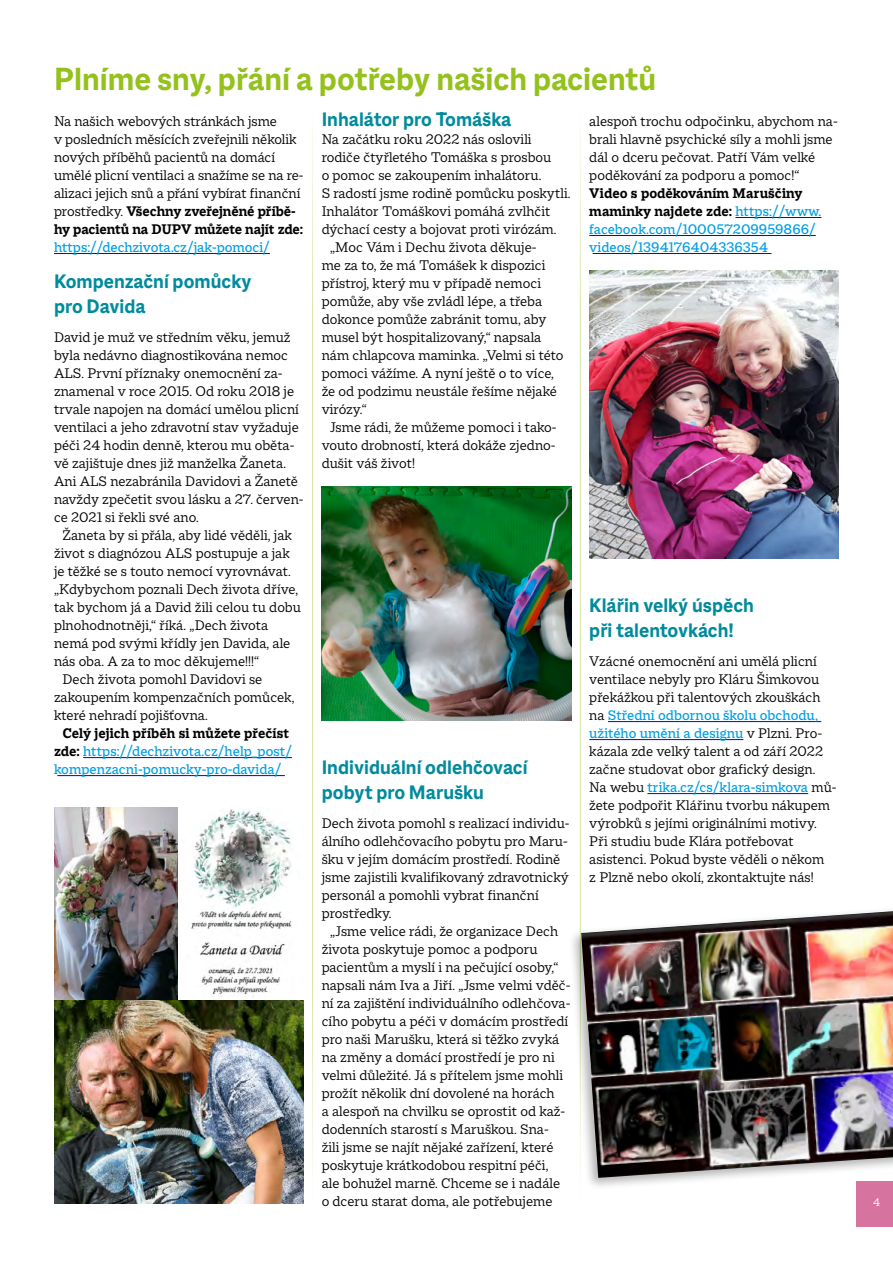
<style>
.page{position:relative;width:893px;height:1263px;background:#fff}
.page>*{position:absolute;margin:0;border:0;box-sizing:border-box;transform-origin:0 0}
.H1d{font:700 34.5px "Macklin Sans";color:#94c11c}
.t1{font:21px/25.2px "Macklin Sans Variable";color:#008b9d}
.p_odsazeni{font:15px/18px "Macklin Slab";color:#000}
.t2{font:15px/18px "Macklin Slab";letter-spacing:-.005em;color:#010101}
.p_odsazeni-2{font:500 15px/18px "Macklin Slab";color:#009ee3}
.t3{font:12px "Macklin Slab";color:#fff}
.s1{font-weight:700}
.s2{font-weight:500;color:#009ee3}
.s3{font-weight:700;color:#000}
</style>
<div class="page">
<hr style="left:54px;top:253px;width:216px;height:1px;background:#00f">
<hr style="left:83px;top:757px;width:209px;height:1px;background:#00f">
<hr style="left:57px;top:775px;width:228px;height:1px;background:#00f">
<img style="left:54px;top:807px;width:250px;height:396px">
<img style="left:322px;top:486px;width:249px;height:234px">
<hr style="left:735px;top:217px;width:86px;height:1px;background:#00f">
<hr style="left:589px;top:235px;width:227px;height:1px;background:#00f">
<hr style="left:593px;top:253px;width:178px;height:1px;background:#00f">
<hr style="left:608px;top:721px;width:213px;height:1px;background:#00f">
<hr style="left:589px;top:739px;width:154px;height:1px;background:#00f">
<hr style="left:647px;top:793px;width:161px;height:1px;background:#00f">
<img style="left:589px;top:270px;width:250px;height:288px">
<hr style="left:312px;top:108px;width:1px;height:1098px;background:#94c11c">
<hr style="left:580px;top:108px;width:1px;height:1098px;background:#94c11c">
<div style="left:568px;top:906px;width:325px;height:285px;background:#000;opacity:.3"></div>
<img style="left:581px;top:911px;width:312px;height:267px">
<div style="left:857px;top:1181px;width:36px;height:46px;background:#d6739f"></div>
<p class="H1d" style="left:54px;top:59px;width:603px">Plníme sny, přání a potřeby našich pacientů</p>
<p class="t2" style="left:54px;top:112px;width:251px">Na našich webových stránkách jsme<br>v posledních měsících zveřejnili několik nových příběhů pacientů na domácí umělé plicní ventilaci a snažíme se na re&shy;alizaci jejich snů a přání vybírat finanční prostředky. <span class="s1">Všechny zveřejněné příbě&shy;hy pacientů na DUPV můžete najít zde: </span><span class="s2">https://dechzivota.cz/jak-pomoci/</span></p>
<h2 class="t1" style="left:54px;top:269px;width:199px">Kompenzační pomůcky pro Davida</h2>
<p class="p_odsazeni" style="left:54px;top:328px;width:251px">David je muž ve středním věku, jemuž byla nedávno diagnostikována nemoc ALS. První příznaky onemocnění za&shy;znamenal v roce 2015. Od roku 2018 je trvale napojen na domácí umělou plicní ventilaci a jeho zdravotní stav vyžaduje péči 24 hodin denně, kterou mu oběta&shy;vě zajištuje dnes již manželka Žaneta.<br>Ani ALS nezabránila Davidovi a Žanetě navždy zpečetit svou lásku a 27. červen&shy;ce 2021 si řekli své ano.</p>
<p class="p_odsazeni" style="left:54px;top:526px;width:248px;text-indent:9px">Žaneta by si přála, aby lidé věděli, jak život s diagnózou ALS postupuje a jak je těžké se s touto nemocí vyrovnávat. „Kdybychom poznali Dech života dříve, tak bychom já a David žili celou tu dobu plnohodnotněji,“ říká. „Dech života nemá pod svými křídly jen Davida, ale nás oba. A za to moc děkujeme!!!“</p>
<p class="p_odsazeni" style="left:54px;top:670px;width:242px;text-indent:9px">Dech života pomohl Davidovi se zakoupením kompenzačních pomůcek, které nehradí pojišťovna.</p>
<p class="p_odsazeni-2" style="left:54px;top:724px;width:240px;text-indent:9px"><span class="s3">Celý jejich příběh si můžete přečíst zde:</span> https://dechzivota.cz/help_post/ kompenzacni-pomucky-pro-davida/</p>
<h2 class="t1" style="left:322px;top:107px;width:191px">Inhalátor pro Tomáška</h2>
<p class="p_odsazeni" style="left:322px;top:130px;width:250px">Na začátku roku 2022 nás oslovili rodiče čtyřletého Tomáška s prosbou<br>o pomoc se zakoupením inhalátoru.<br>S radostí jsme rodině pomůcku poskytli.<br>Inhalátor Tomáškovi pomáhá zvlhčit dýchací cesty a bojovat proti virózám.</p>
<p class="p_odsazeni" style="left:322px;top:238px;width:243px;text-indent:9px">„Moc Vám i Dechu života děkuje-<br>me za to, že má Tomášek k dispozici přístroj, který mu v případě nemoci pomůže, aby vše zvládl lépe, a třeba dokonce pomůže zabránit tomu, aby musel být hospitalizovaný,“ napsala nám chlapcova maminka. „Velmi si této pomoci vážíme. A nyní ještě o to více, že od podzimu neustále řešíme nějaké virózy.“</p>
<p class="p_odsazeni" style="left:322px;top:418px;width:237px;text-align:justify;text-indent:9px">Jsme rádi, že můžeme pomoci i tako&shy;vouto drobností, která dokáže zjedno&shy;dušit váš život!</p>
<p class="p_odsazeni" style="left:589px;top:112px;width:250px">alespoň trochu odpočinku, abychom na&shy;brali hlavně psychické síly a mohli jsme dál o dceru pečovat. Patří Vám velké poděkování za podporu a pomoc!“</p>
<p class="p_odsazeni-2" style="left:589px;top:184px;width:234px"><span class="s3">Video s poděkováním Maruščiny maminky najdete zde:</span> https://www. facebook.com/100057209959866/ videos/1394176404336354</p>
<h2 class="t1" style="left:589px;top:593px;width:166px">Klářin velký úspěch při talentovkách!</h2>
<p class="p_odsazeni" style="left:589px;top:652px;width:249px">Vzácné onemocnění ani umělá plicní ventilace nebyly pro Kláru Šimkovou překážkou při talentových zkouškách na <span class="s2">Střední odbornou školu obchodu, užitého umění a designu</span> v Plzni. Pro&shy;kázala zde velký talent a od září 2022 začne studovat obor grafický design.<br>Na webu <span class="s2">trika.cz/cs/klara-simkova</span> mů&shy;žete podpořit Klářinu tvorbu nákupem výrobků s jejími originálními motivy.</p>
<p class="p_odsazeni" style="left:589px;top:832px;width:236px">Při studiu bude Klára potřebovat asistenci. Pokud byste věděli o někom z Plzně nebo okolí, zkontaktujte nás!</p>
<h2 class="t1" style="left:322px;top:755px;width:207px">Individuální odlehčovací pobyt pro Marušku</h2>
<p class="p_odsazeni" style="left:322px;top:814px;width:249px">Dech života pomohl s realizací individu&shy;álního odlehčovacího pobytu pro Maru&shy;šku v jejím domácím prostředí. Rodině jsme zajistili kvalifikovaný zdravotnický personál a pomohli vybrat finanční prostředky.</p>
<p class="p_odsazeni" style="left:322px;top:922px;width:250px;text-indent:9px">„Jsme velice rádi, že organizace Dech života poskytuje pomoc a podporu pacientům a myslí i na pečující osoby,“ napsali nám Iva a Jiří. „Jsme velmi vděč&shy;ní za zajištění individuálního odlehčova&shy;cího pobytu a péči v domácím prostředí pro naši Marušku, která si těžko zvyká na změny a domácí prostředí je pro ni velmi důležité. Já s přítelem jsme mohli prožít několik dní dovolené na horách<br>a alespoň na chvilku se oprostit od kaž&shy;dodenních starostí s Maruškou. Sna-<br>žili jsme se najít nějaké zařízení, které poskytuje krátkodobou respitní péči,<br>ale bohužel marně. Chceme se i nadále o dceru starat doma, ale potřebujeme</p>
<p class="t3" style="left:873px;top:1195px;width:9px">4</p>
</div>
